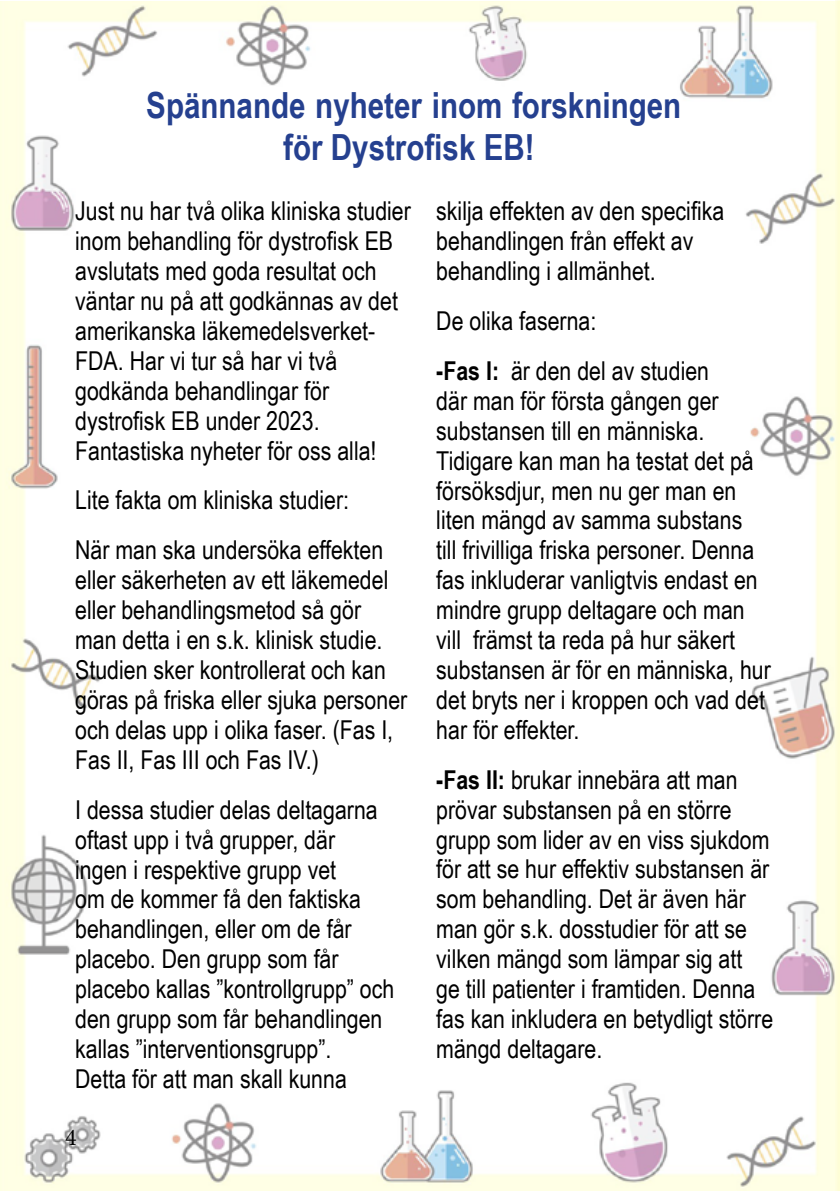
<style>
.page{position:relative;width:840px;height:1191px;background:#fff}
.page>*{position:absolute;margin:0;border:0;box-sizing:border-box;transform-origin:0 0}
.t1{font:700 36px/41.4px "Arial Narrow";color:#25408f;text-align:center}
.t2{font:26px/29.8px "Arial Narrow";color:#000}
.t3{font:24px "Minion Pro";color:#000}
.s1{font-weight:700}
</style>
<div class="page">
<img style="left:0;top:1px;width:835px;height:1190px">
<h1 class="t1" style="left:146px;top:83px;width:536px">Spännande nyheter inom forskningen för Dystrofisk EB!</h1>
<p class="t2" style="left:75px;top:195px;width:337px">Just nu har två olika kliniska studier inom behandling för dystrofisk EB avslutats med goda resultat och väntar nu på att godkännas av det amerikanska läkemedelsverket-<br>FDA. Har vi tur så har vi två godkända behandlingar för dystrofisk EB under 2023.<br>Fantastiska nyheter för oss alla!</p>
<p class="t2" style="left:75px;top:474px;width:309px;line-height:49.8px">Lite fakta om kliniska studier:<br>När man ska undersöka effekten</p>
<p class="t2" style="left:75px;top:564px;width:333px">eller säkerheten av ett läkemedel eller behandlingsmetod så gör man detta i en s.k. klinisk studie.<br>Studien sker kontrollerat och kan göras på friska eller sjuka personer och delas upp i olika faser. (Fas I,<br>Fas II, Fas III och Fas IV.)</p>
<p class="t2" style="left:75px;top:793px;width:320px">I dessa studier delas deltagarna oftast upp i två grupper, där<br>ingen i respektive grupp vet<br>om de kommer få den faktiska behandlingen, eller om de får placebo. Den grupp som får placebo kallas ”kontrollgrupp” och den grupp som får behandlingen kallas ”interventionsgrupp”.<br>Detta för att man skall kunna</p>
<p class="t2" style="left:436px;top:195px;width:289px">skilja effekten av den specifika behandlingen från effekt av behandling i allmänhet.</p>
<p class="t2" style="left:436px;top:295px;width:274px;line-height:49.8px">De olika faserna:<br><span class="s1">-Fas I:</span> är den del av studien</p>
<p class="t2" style="left:436px;top:385px;width:336px">där man för första gången ger substansen till en människa.<br>Tidigare kan man ha testat det på försöksdjur, men nu ger man en liten mängd av samma substans<br>till frivilliga friska personer. Denna fas inkluderar vanligtvis endast en mindre grupp deltagare och man vill främst ta reda på hur säkert substansen är för en människa, hur det bryts ner i kroppen och vad det har för effekter.</p>
<p class="t2" style="left:436px;top:763px;width:338px"><span class="s1">-Fas II:</span> brukar innebära att man prövar substansen på en större grupp som lider av en viss sjukdom för att se hur effektiv substansen är som behandling. Det är även här man gör s.k. dosstudier för att se vilken mängd som lämpar sig att<br>ge till patienter i framtiden. Denna fas kan inkludera en betydligt större mängd deltagare.</p>
<p class="t3" style="left:65px;top:1120px;width:13px">4</p>
</div>
